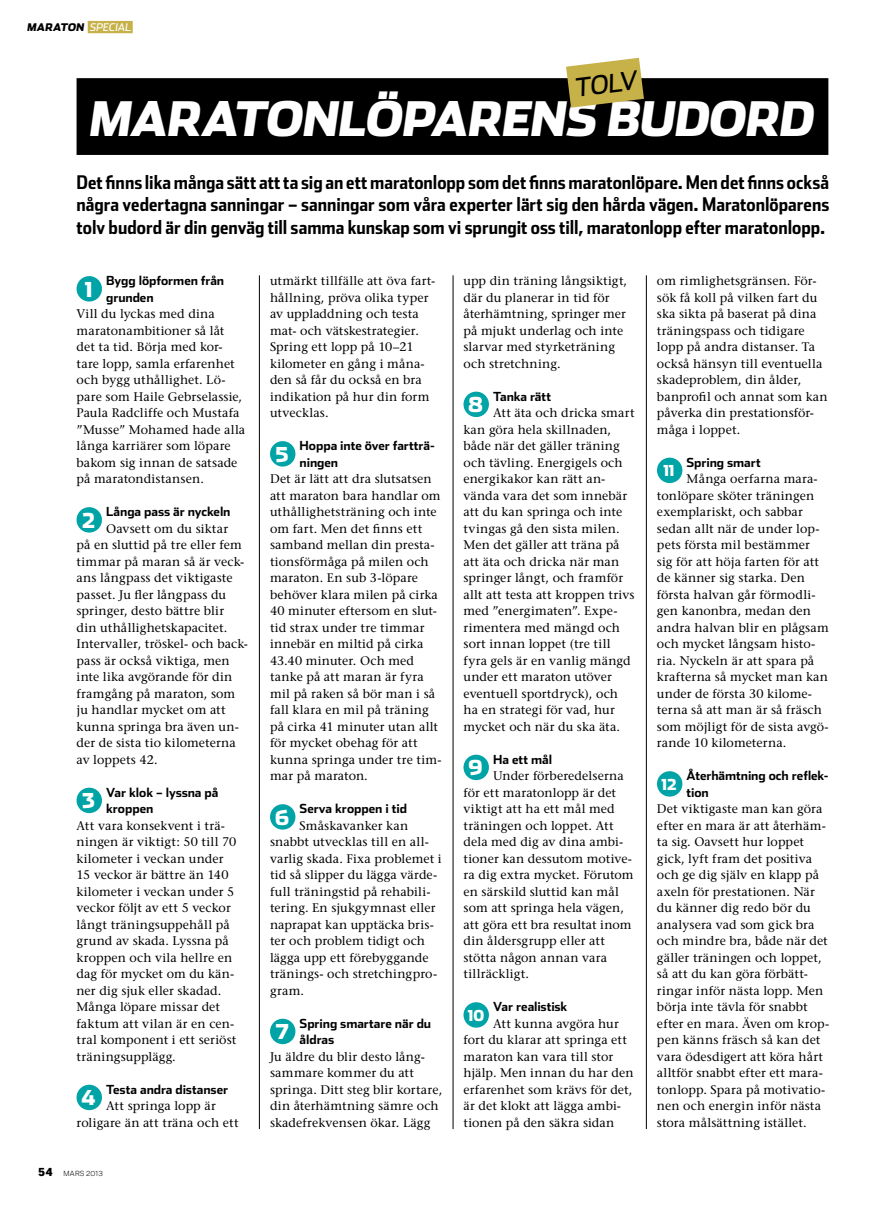
<style>
.page{position:relative;width:893px;height:1212px;background:#fff}
.page>*{position:absolute;margin:0;border:0;box-sizing:border-box;transform-origin:0 0}
.t1{font:900 47.25px "Stainless";color:#fff}
.t2{font:25.35px "Stainless";color:#000}
.t3{font:900 20.4px "Stainless";color:#fff}
.t4{font:700 18.75px/22.5px "Stainless Cond";color:#000;text-align:justify}
.t5{font:900 15px "Stainless";color:#fff}
.t6{font:12.45px/16.5px "Stone Serif";letter-spacing:.01em;color:#000}
.t7{font:700 12.45px/16.5px "Stainless";letter-spacing:-.005em;color:#000}
.t8{font:900 10.5px "Stainless";color:#000}
.t9{font:7.5px "General C50";letter-spacing:.02em;color:#000}
.s1{font-weight:400;color:#fff}
.s2{font-family:"General G40";font-size:12px}
</style>
<div class="page">
<div style="left:77px;top:276px;width:25px;height:26px;background:#00a3a6;border-radius:50%"></div>
<div style="left:77px;top:507px;width:25px;height:26px;background:#00a3a6;border-radius:50%"></div>
<div style="left:77px;top:788px;width:25px;height:25px;background:#00a3a6;border-radius:50%"></div>
<div style="left:77px;top:1085px;width:25px;height:25px;background:#00a3a6;border-radius:50%"></div>
<div style="left:77px;top:78px;width:751px;height:77px;background:#000"></div>
<svg style="left:523px;top:57px;width:164px;height:51px"></svg>
<div style="left:270px;top:441px;width:25px;height:26px;background:#00a3a6;border-radius:50%"></div>
<div style="left:270px;top:804px;width:25px;height:26px;background:#00a3a6;border-radius:50%"></div>
<div style="left:270px;top:1019px;width:25px;height:25px;background:#00a3a6;border-radius:50%"></div>
<div style="left:463px;top:392px;width:26px;height:25px;background:#00a3a6;border-radius:50%"></div>
<div style="left:463px;top:755px;width:26px;height:25px;background:#00a3a6;border-radius:50%"></div>
<div style="left:463px;top:1002px;width:26px;height:26px;background:#00a3a6;border-radius:50%"></div>
<div style="left:657px;top:458px;width:25px;height:25px;background:#00a3a6;border-radius:50%"></div>
<div style="left:657px;top:771px;width:25px;height:26px;background:#00a3a6;border-radius:50%"></div>
<hr style="left:259px;top:275px;width:1px;height:854px;background:#000">
<hr style="left:453px;top:275px;width:1px;height:854px;background:#000">
<hr style="left:646px;top:275px;width:1px;height:854px;background:#000">
<div style="left:88px;top:21px;width:45px;height:12px;background:#c7b149"></div>
<p class="t8" style="left:27px;top:21px;width:107px">MARATON <span class="s1">SPECIAL</span></p>
<h2 class="t2" style="left:572px;top:73px;width:64px;rotate:-7deg">TOLV</h2>
<h1 class="t1" style="left:88px;top:88px;width:735px">MARATONLÖPARENS BUDORD</h1>
<p class="t4" style="left:77px;top:170px;width:754px">Det finns lika många sätt att ta sig an ett maratonlopp som det finns maratonlöpare. Men det finns också några vedertagna sanningar – sanningar som våra experter lärt sig den hårda vägen. Maratonlöparens tolv budord är din genväg till samma kunskap som vi sprungit oss till, maratonlopp efter maratonlopp.</p>
<p class="t6" style="left:463px;top:272px;width:165px">upp din träning långsiktigt, där du planerar in tid för återhämtning, springer mer på mjukt underlag och inte slarvar med styrketräning och stretchning.</p>
<h3 class="t3" style="left:468px;top:392px;width:16px">8</h3>
<h3 class="t3" style="left:85px;top:276px;width:9px">1</h3>
<p class="t7" style="left:106px;top:272px;width:120px">Bygg löpformen från grunden</p>
<p class="t6" style="left:77px;top:305px;width:170px">Vill du lyckas med dina maratonambitioner så låt det ta tid. Börja med kor&shy;tare lopp, samla erfarenhet och bygg uthållighet. Lö&shy;pare som Haile Gebrselassie,<br>Paula Radcliffe och Mustafa ”Musse” Mohamed hade alla långa karriärer som löpare bakom sig innan de satsade på maratondistansen.</p>
<h3 class="t3" style="left:82px;top:507px;width:15px">2</h3>
<p class="t7" style="left:106px;top:503px;width:126px">Långa pass är nyckeln</p>
<p class="t6" style="left:270px;top:272px;width:167px">utmärkt tillfälle att öva fart&shy;hållning, pröva olika typer av uppladdning och testa mat- och vätskestrategier.<br>Spring ett lopp på 10–21 kilometer en gång i måna&shy;den så får du också en bra indikation på hur din form utvecklas.</p>
<h3 class="t3" style="left:275px;top:441px;width:15px">5</h3>
<p class="t7" style="left:300px;top:437px;width:137px">Hoppa inte över fartträ&shy;ningen</p>
<p class="t6" style="left:270px;top:470px;width:173px">Det är lätt att dra slutsatsen att maraton bara handlar om uthållighetsträning och inte om fart. Men det finns ett samband mellan din presta&shy;tionsförmåga på milen och maraton. En sub 3-löpare behöver klara milen på cirka<br>40 minuter eftersom en slut&shy;tid strax under tre timmar innebär en miltid på cirka<br>43.40 minuter. Och med tanke på att maran är fyra mil på raken så bör man i så fall klara en mil på träning på cirka 41 minuter utan allt för mycket obehag för att kunna springa under tre tim&shy;mar på maraton.</p>
<h3 class="t3" style="left:275px;top:804px;width:15px">6</h3>
<p class="t7" style="left:300px;top:800px;width:109px">Serva kroppen i tid</p>
<p class="t6" style="left:657px;top:272px;width:172px">om rimlighetsgränsen. För&shy;sök få koll på vilken fart du ska sikta på baserat på dina träningspass och tidigare lopp på andra distanser. Ta också hänsyn till eventuella skadeproblem, din ålder, banprofil och annat som kan påverka din prestationsför&shy;måga i loppet.</p>
<p class="t5" style="left:663px;top:461px;width:13px">11</p>
<p class="t7" style="left:493px;top:387px;width:60px">Tanka rätt</p>
<p class="t6" style="left:463px;top:404px;width:173px;text-indent:30px">Att äta och dricka smart kan göra hela skillnaden, både när det gäller träning och tävling. Energigels och energikakor kan rätt an&shy;vända vara det som innebär att du kan springa och inte tvingas gå den sista milen.<br>Men det gäller att träna på att äta och dricka när man springer långt, och framför allt att testa att kroppen trivs med ”energimaten”. Expe&shy;rimentera med mängd och sort innan loppet (tre till fyra gels är en vanlig mängd under ett maraton utöver eventuell sportdryck), och ha en strategi för vad, hur mycket och när du ska äta.</p>
<h3 class="t3" style="left:468px;top:755px;width:15px">9</h3>
<p class="t7" style="left:687px;top:453px;width:76px">Spring smart</p>
<p class="t6" style="left:657px;top:470px;width:173px;text-indent:30px">Många oerfarna mara&shy;tonlöpare sköter träningen exemplariskt, och sabbar sedan allt när de under lop&shy;pets första mil bestämmer<br>sig för att höja farten för att de känner sig starka. Den första halvan går förmodli&shy;gen kanonbra, medan den andra halvan blir en plågsam och mycket långsam histo&shy;ria. Nyckeln är att spara på krafterna så mycket man kan under de första 30 kilome&shy;terna så att man är så fräsch som möjligt för de sista avgö&shy;rande 10 kilometerna.</p>
<p class="t5" style="left:661px;top:774px;width:17px">12</p>
<p class="t7" style="left:687px;top:767px;width:143px">Återhämtning och reflek&shy;tion</p>
<p class="t6" style="left:657px;top:800px;width:174px">Det viktigaste man kan göra efter en mara är att återhäm&shy;ta sig. Oavsett hur loppet gick, lyft fram det positiva och ge dig själv en klapp på axeln för prestationen. När du känner dig redo bör du analysera vad som gick bra och mindre bra, både när det gäller träningen och loppet, så att du kan göra förbätt&shy;ringar inför nästa lopp. Men börja inte tävla för snabbt efter en mara. Även om krop&shy;pen känns fräsch så kan det vara ödesdigert att köra hårt alltför snabbt efter ett mara&shy;tonlopp. Spara på motivatio&shy;nen och energin inför nästa stora målsättning istället.</p>
<p class="t6" style="left:77px;top:520px;width:173px;text-indent:30px">Oavsett om du siktar<br>på en sluttid på tre eller fem timmar på maran så är veck&shy;ans långpass det viktigaste passet. Ju fler långpass du springer, desto bättre blir<br>din uthållighetskapacitet.<br>Intervaller, tröskel- och back&shy;pass är också viktiga, men inte lika avgörande för din framgång på maraton, som ju handlar mycket om att kunna springa bra även un&shy;der de sista tio kilometerna av loppets 42.</p>
<h3 class="t3" style="left:82px;top:788px;width:14px">3</h3>
<p class="t7" style="left:106px;top:783px;width:114px">Var klok – lyssna på kroppen</p>
<p class="t6" style="left:77px;top:817px;width:161px">Att vara konsekvent i trä&shy;ningen är viktigt: 50 till 70 kilometer i veckan under<br>15 veckor är bättre än 140 kilometer i veckan under 5 veckor följt av ett 5 veckor långt träningsuppehåll på grund av skada. Lyssna på kroppen och vila hellre en dag för mycket om du kän&shy;ner dig sjuk eller skadad.<br>Många löpare missar det faktum att vilan är en cen&shy;tral komponent i ett seriöst träningsupplägg.</p>
<h3 class="t3" style="left:81px;top:1085px;width:16px">4</h3>
<p class="t7" style="left:493px;top:750px;width:60px">Ha ett mål</p>
<p class="t6" style="left:463px;top:767px;width:172px;text-indent:30px">Under förberedelserna för ett maratonlopp är det viktigt att ha ett mål med träningen och loppet. Att dela med dig av dina ambi&shy;tioner kan dessutom motive&shy;ra dig extra mycket. Förutom en särskild sluttid kan mål som att springa hela vägen, att göra ett bra resultat inom din åldersgrupp eller att stötta någon annan vara tillräckligt.</p>
<p class="t5" style="left:468px;top:1005px;width:18px">10</p>
<p class="t6" style="left:270px;top:817px;width:173px;text-indent:30px">Småskavanker kan snabbt utvecklas till en all&shy;varlig skada. Fixa problemet i tid så slipper du lägga värde&shy;full träningstid på rehabili&shy;tering. En sjukgymnast eller naprapat kan upptäcka bris&shy;ter och problem tidigt och lägga upp ett förebyggande tränings- och stretchingpro&shy;gram.</p>
<h3 class="t3" style="left:275px;top:1019px;width:15px">7</h3>
<p class="t7" style="left:300px;top:1014px;width:133px">Spring smartare när du åldras</p>
<p class="t6" style="left:270px;top:1048px;width:174px">Ju äldre du blir desto lång&shy;sammare kommer du att springa. Ditt steg blir kortare, din återhämtning sämre och skadefrekvensen ökar. Lägg</p>
<p class="t7" style="left:493px;top:998px;width:76px">Var realistisk</p>
<p class="t6" style="left:463px;top:1015px;width:172px;text-indent:30px">Att kunna avgöra hur fort du klarar att springa ett maraton kan vara till stor hjälp. Men innan du har den erfarenhet som krävs för det, är det klokt att lägga ambi&shy;tionen på den säkra sidan</p>
<p class="t7" style="left:106px;top:1080px;width:123px">Testa andra distanser</p>
<p class="t6" style="left:77px;top:1097px;width:164px;text-align:center">Att springa lopp är<br>roligare än att träna och ett</p>
<p class="t9" style="left:38px;top:1169px;width:66px"><span class="s2">54</span> MARS 2013</p>
</div>
